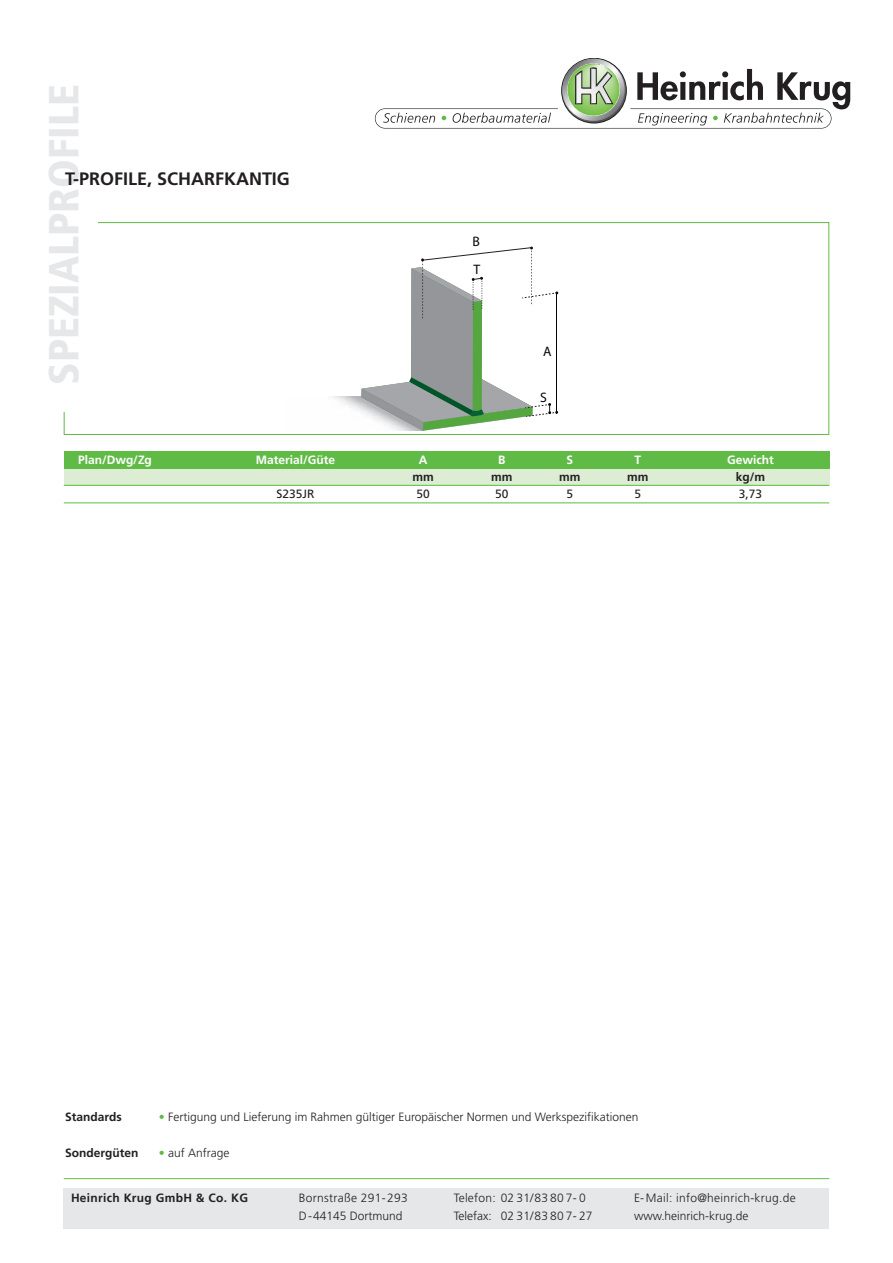
<style>
.page{position:relative;width:893px;height:1263px;background:#fff}
.page>*{position:absolute;margin:0;border:0;box-sizing:border-box;transform-origin:0 0}
.t1{font:900 condensed 42px "Frutiger";color:#e6e7e9}
.t2{font:700 18px "Frutiger";color:#231f20}
.t3{font:700 13.8px "Helvetica Neue LT Std";color:#040504}
.t4{font:300 12px "Frutiger";color:#231f20}
.t5{font:300 12px "Frutiger";letter-spacing:.025em;color:#231f20}
.t6{font:700 12px "Frutiger";color:#fff}
.t7{font:700 12px "Frutiger";color:#231f20}
.t8{font:700 12px "Frutiger";letter-spacing:.025em;color:#231f20}
.t9{font:12px "Frutiger";color:#231f20}
.s1{color:#60bb46}
</style>
<div class="page">
<svg style="left:361px;top:247px;width:197px;height:184px"></svg>
<div style="left:64px;top:222px;width:765px;height:213px;border:1px solid #60bb46"></div>
<div style="left:64px;top:1188px;width:765px;height:40px;background:#e6e7e9"></div>
<hr style="left:64px;top:1178px;width:765px;height:1px;background:#60bb46">
<svg style="left:375px;top:61px;width:475px;height:68px"></svg>
<div style="left:45px;top:216px;width:52px;height:196px;background:#fff"></div>
<div style="left:64px;top:468px;width:149px;height:17px;background:#ddedd4"></div>
<div style="left:213px;top:468px;width:165px;height:17px;background:#ddedd4"></div>
<div style="left:378px;top:468px;width:90px;height:17px;background:#ddedd4"></div>
<div style="left:468px;top:468px;width:68px;height:17px;background:#ddedd4"></div>
<div style="left:536px;top:468px;width:68px;height:17px;background:#ddedd4"></div>
<div style="left:604px;top:468px;width:68px;height:17px;background:#ddedd4"></div>
<div style="left:672px;top:468px;width:157px;height:17px;background:#ddedd4"></div>
<div style="left:64px;top:451px;width:149px;height:17px;background:#60bb46"></div>
<div style="left:213px;top:451px;width:165px;height:17px;background:#60bb46"></div>
<div style="left:378px;top:451px;width:90px;height:17px;background:#60bb46"></div>
<div style="left:468px;top:451px;width:68px;height:17px;background:#60bb46"></div>
<div style="left:536px;top:451px;width:68px;height:17px;background:#60bb46"></div>
<div style="left:604px;top:451px;width:68px;height:17px;background:#60bb46"></div>
<div style="left:672px;top:451px;width:157px;height:17px;background:#60bb46"></div>
<hr style="left:64px;top:485px;width:765px;height:1px;background:#60bb46">
<hr style="left:64px;top:502px;width:765px;height:1px;background:#60bb46">
<h1 class="t1" style="left:47px;top:385px;width:302px;rotate:-90deg">SPEZIALPROFILE</h1>
<h2 class="t2" style="left:65px;top:172px;width:226px">T-PROFILE, SCHARFKANTIG</h2>
<p class="t3" style="left:472px;top:236px;width:9px">B</p>
<p class="t3" style="left:473px;top:265px;width:8px">T</p>
<p class="t3" style="left:543px;top:346px;width:10px">A</p>
<p class="t3" style="left:540px;top:392px;width:8px">S</p>
<p class="t6" style="left:78px;top:455px;width:75px">Plan/Dwg/Zg</p>
<p class="t6" style="left:256px;top:455px;width:81px">Material/Güte</p>
<p class="t6" style="left:419px;top:455px;width:10px">A</p>
<p class="t6" style="left:498px;top:455px;width:9px">B</p>
<p class="t6" style="left:566px;top:455px;width:8px">S</p>
<p class="t6" style="left:634px;top:455px;width:8px">T</p>
<p class="t6" style="left:727px;top:455px;width:48px">Gewicht</p>
<p class="t7" style="left:412px;top:472px;width:23px">mm</p>
<p class="t7" style="left:491px;top:472px;width:23px">mm</p>
<p class="t7" style="left:559px;top:472px;width:23px">mm</p>
<p class="t7" style="left:627px;top:472px;width:23px">mm</p>
<p class="t7" style="left:736px;top:472px;width:31px">kg/m</p>
<p class="t9" style="left:276px;top:489px;width:39px">S235JR</p>
<p class="t9" style="left:416px;top:489px;width:15px">50</p>
<p class="t9" style="left:495px;top:489px;width:15px">50</p>
<p class="t9" style="left:566px;top:489px;width:8px">5</p>
<p class="t9" style="left:634px;top:489px;width:8px">5</p>
<p class="t9" style="left:739px;top:489px;width:25px">3,73</p>
<p class="t7" style="left:65px;top:1111px;width:58px">Standards</p>
<p class="t4" style="left:159px;top:1111px;width:481px"><span class="s1">•</span> Fertigung und Lieferung im Rahmen gültiger Europäischer Normen und Werkspezifikationen</p>
<p class="t7" style="left:65px;top:1147px;width:75px">Sondergüten</p>
<p class="t4" style="left:159px;top:1147px;width:72px"><span class="s1">•</span> auf Anfrage</p>
<p class="t8" style="left:71px;top:1193px;width:178px">Heinrich Krug GmbH &amp; Co. KG</p>
<p class="t5" style="left:299px;top:1193px;width:111px">Bornstraße 291-293</p>
<p class="t5" style="left:454px;top:1193px;width:133px">Telefon: 02 31/83 80 7- 0</p>
<p class="t5" style="left:634px;top:1193px;width:163px">E-Mail: info@heinrich-krug.de</p>
<p class="t4" style="left:299px;top:1211px;width:105px">D-44145 Dortmund</p>
<p class="t4" style="left:454px;top:1211px;width:140px">Telefax: 02 31/83 80 7- 27</p>
<p class="t4" style="left:634px;top:1211px;width:116px">www.heinrich-krug.de</p>
</div>
